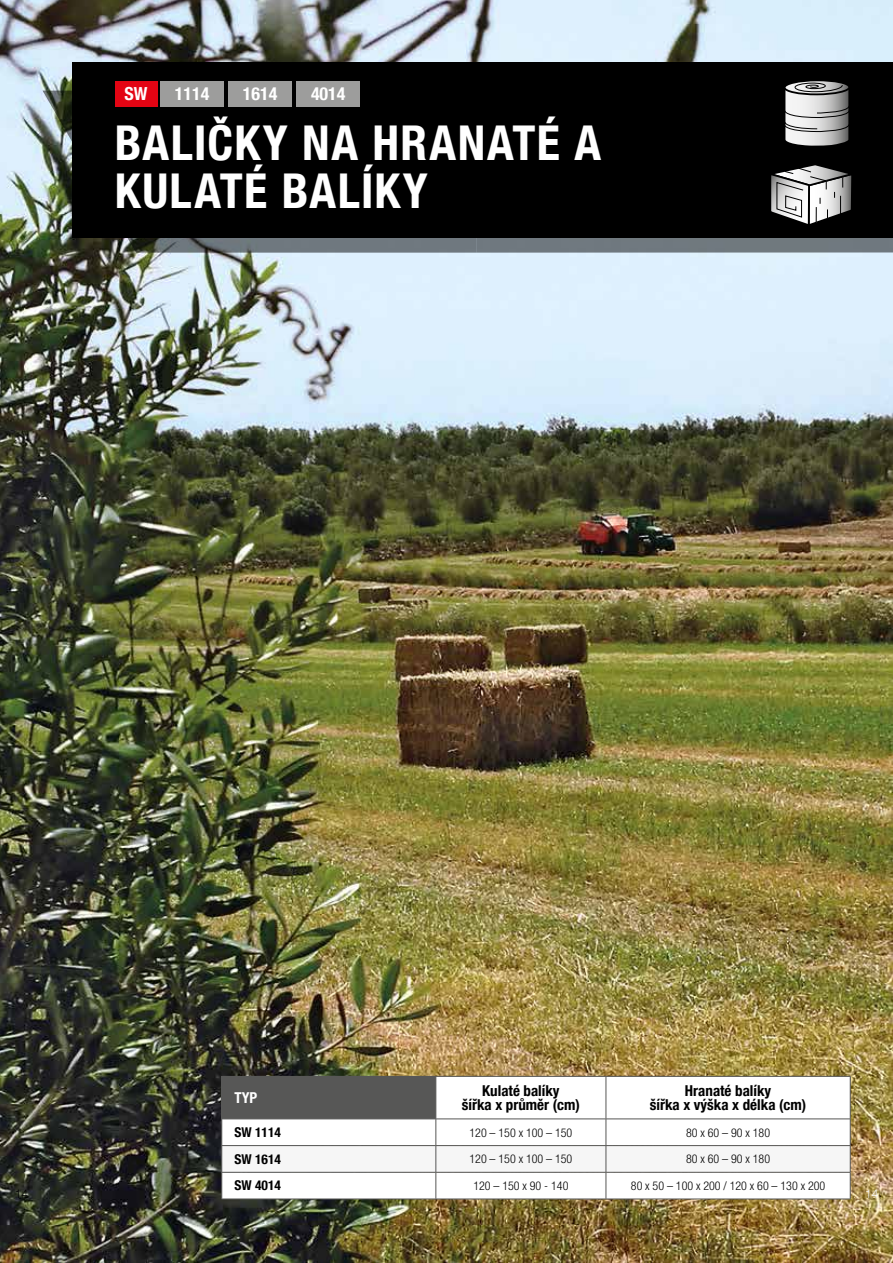
<style>
.page{position:relative;width:893px;height:1263px;background:#fff}
.page>*{position:absolute;margin:0;border:0;box-sizing:border-box;transform-origin:0 0}
.t1{font:700 condensed 48px/48px "Helvetica Neue LT Com";letter-spacing:.03em;color:#fff}
.t2{font:700 condensed 18px "Helvetica Neue LT Com";color:#fff}
.t3{font:700 condensed 15px/13.5px "Helvetica Neue LT Com";color:#000;text-align:center}
.t4{font:700 condensed 15px "Helvetica Neue LT Com";color:#fff}
.t5{font:700 condensed 13.5px "Helvetica Neue LT Com";color:#000}
.t6{font:300 condensed 12px "Helvetica Neue LT Com";color:#000}
.t7{font:300 12px "Helvetica Neue LT Com";color:#000}
.t8{font:300 12px "Helvetica Neue LT Com";color:#fff}
</style>
<div class="page">
<img style="left:0;top:0;width:893px;height:1263px">
<img style="left:43px;top:91px;width:340px;height:162px">
<div style="left:383px;top:238px;width:510px;height:15px;background:#70797f"></div>
<div style="left:72px;top:62px;width:821px;height:176px;background:#000"></div>
<svg style="left:771px;top:165px;width:81px;height:59px"></svg>
<div style="left:784px;top:79px;width:66px;height:16px;border:2px solid #000;border-radius:50%"></div>
<svg style="left:784px;top:80px;width:66px;height:66px;background:#a3a3a3"></svg>
<svg style="left:222px;top:1077px;width:628px;height:42px"></svg>
<hr style="left:222px;top:1076px;width:214px;height:1px;background:#575756">
<hr style="left:221px;top:1076px;width:1px;height:43px;background:#575756">
<hr style="left:436px;top:1076px;width:170px;height:1px;background:#575756">
<hr style="left:436px;top:1076px;width:1px;height:43px;background:#575756">
<hr style="left:606px;top:1076px;width:244px;height:1px;background:#575756">
<hr style="left:606px;top:1076px;width:1px;height:43px;background:#575756">
<hr style="left:850px;top:1076px;width:1px;height:43px;background:#575756">
<svg style="left:221px;top:1119px;width:630px;height:80px"></svg>
<hr style="left:222px;top:1199px;width:214px;height:1px;background:#575756">
<hr style="left:436px;top:1199px;width:170px;height:1px;background:#575756">
<hr style="left:606px;top:1199px;width:244px;height:1px;background:#575756">
<div style="left:160px;top:81px;width:64px;height:25px;background:#9d9d9c"></div>
<div style="left:228px;top:81px;width:64px;height:25px;background:#9d9d9c"></div>
<div style="left:296px;top:81px;width:64px;height:25px;background:#9d9d9c"></div>
<div style="left:115px;top:81px;width:42px;height:25px;background:#e30413"></div>
<h2 class="t2" style="left:125px;top:83px;width:25px">SW</h2>
<h2 class="t2" style="left:175px;top:83px;width:36px">1114</h2>
<h2 class="t2" style="left:243px;top:83px;width:36px">1614</h2>
<h2 class="t2" style="left:311px;top:83px;width:36px">4014</h2>
<h1 class="t1" style="left:115px;top:119px;width:488px">BALIČKY NA HRANATÉ A<br>KULATÉ BALÍKY</h1>
<p class="t4" style="left:235px;top:1089px;width:24px">TYP</p>
<p class="t3" style="left:462px;top:1084px;width:120px">Kulaté balíky<br>šířka x průměr (cm)</p>
<p class="t3" style="left:650px;top:1084px;width:158px">Hranaté balíky<br>šířka x výška x délka (cm)</p>
<p class="t5" style="left:235px;top:1124px;width:48px">SW 1114</p>
<p class="t6" style="left:469px;top:1125px;width:104px">120 – 150 x 100 – 150</p>
<p class="t6" style="left:686px;top:1125px;width:85px">80 x 60 – 90 x 180</p>
<p class="t5" style="left:235px;top:1151px;width:48px">SW 1614</p>
<p class="t6" style="left:469px;top:1152px;width:104px">120 – 150 x 100 – 150</p>
<p class="t6" style="left:686px;top:1152px;width:85px">80 x 60 – 90 x 180</p>
<p class="t5" style="left:235px;top:1177px;width:48px">SW 4014</p>
<p class="t6" style="left:473px;top:1179px;width:97px">120 – 150 x 90 - 140</p>
<p class="t6" style="left:631px;top:1179px;width:196px">80 x 50 – 100 x 200 / 120 x 60 – 130 x 200</p>
<p class="t7" style="left:15px;top:1186px;width:15px">14</p>
<p class="t8" style="left:865px;top:1186px;width:15px">14</p>
</div>
